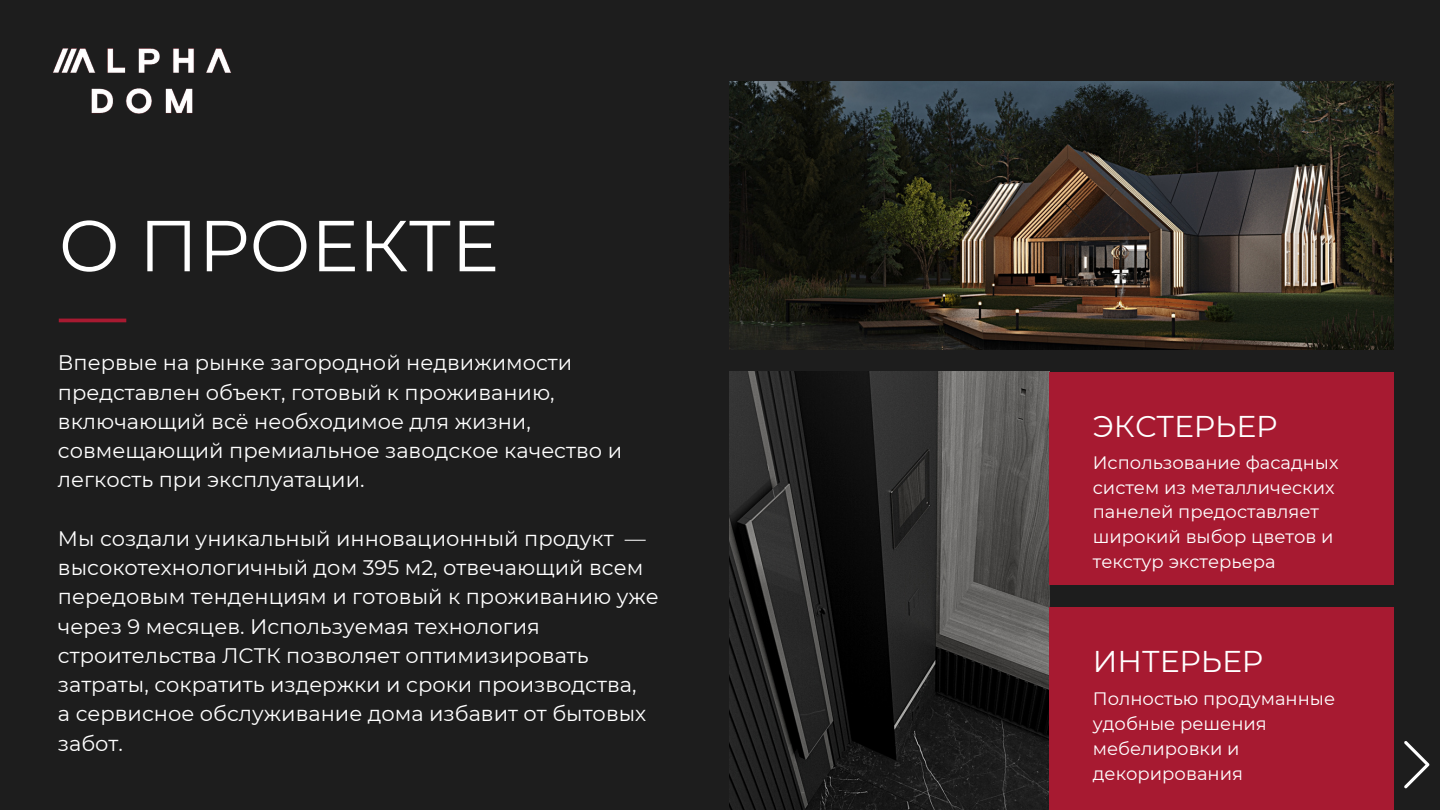
<style>
.page{position:relative;width:1440px;height:810px;background:#1d1d1d}
.page>*{position:absolute;margin:0;border:0;box-sizing:border-box;transform-origin:0 0}
.t1{font:72px "Montserrat";color:#fff}
.t2{font:30px "Montserrat";color:#fff}
.t3{font:21px/29.2px "Montserrat";color:#fff}
.t4{font:18px/24.8px "Montserrat";color:#fff}
</style>
<div class="page">
<img style="left:730px;top:81px;width:664px;height:269px">
<img style="left:730px;top:372px;width:319px;height:438px">
<div style="left:1049px;top:372px;width:344px;height:213px;background:#a71a31"></div>
<div style="left:1049px;top:607px;width:344px;height:203px;background:#a71a31"></div>
<img style="left:52px;top:48px;width:180px;height:275px">
<svg style="left:1404px;top:741px;width:26px;height:47px"></svg>
<h1 class="t1" style="left:59px;top:202px;width:441px">О ПРОЕКТЕ</h1>
<p class="t3" style="left:58px;top:348px;width:566px">Впервые на рынке загородной недвижимости представлен объект, готовый к проживанию, включающий всё необходимое для жизни, совмещающий премиальное заводское качество и легкость при эксплуатации.</p>
<p class="t3" style="left:58px;top:524px;width:602px">Мы создали уникальный инновационный продукт — высокотехнологичный дом 395 м2, отвечающий всем передовым тенденциям и готовый к проживанию уже через 9 месяцев. Используемая технология строительства ЛСТК позволяет оптимизировать затраты, сократить издержки и сроки производства,<br>а сервисное обслуживание дома избавит от бытовых забот.</p>
<h2 class="t2" style="left:1093px;top:408px;width:186px">ЭКСТЕРЬЕР</h2>
<p class="t4" style="left:1093px;top:450px;width:247px">Использование фасадных систем из металлических панелей предоставляет широкий выбор цветов и текстур экстерьера</p>
<h2 class="t2" style="left:1093px;top:643px;width:172px">ИНТЕРЬЕР</h2>
<p class="t4" style="left:1093px;top:686px;width:244px">Полностью продуманные удобные решения мебелировки и декорирования</p>
</div>
